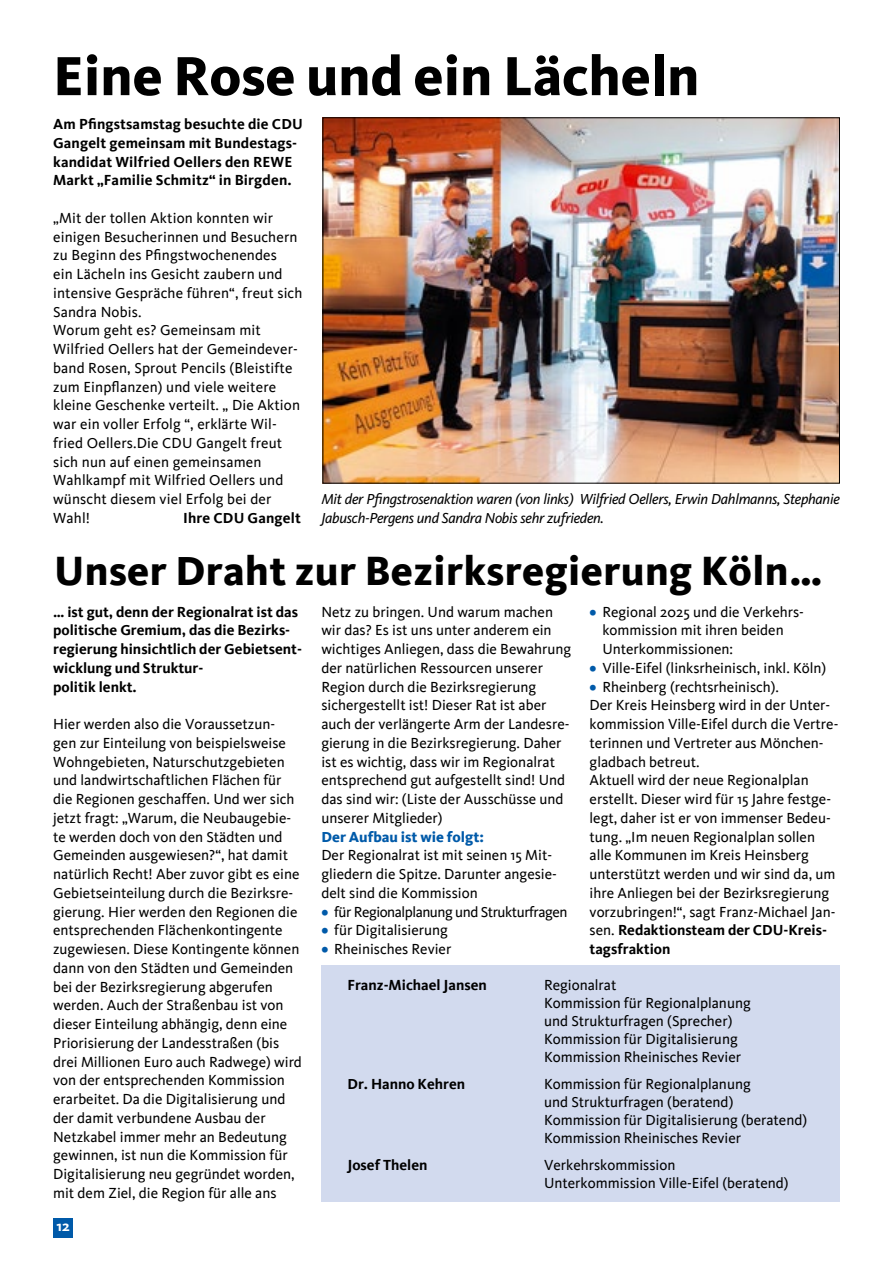
<style>
.page{position:relative;width:893px;height:1263px;background:#fff}
.page>*{position:absolute;margin:0;border:0;box-sizing:border-box;transform-origin:0 0}
.t1{font:800 57px "Kievit";color:#000}
.t2{font:800 42px "Kievit";letter-spacing:.01em;color:#000}
.t3{font:15px/18.8px "Kievit";color:#000}
.t4{font:700 15px/18.8px "Kievit";letter-spacing:.01em;color:#000}
.t5{font:italic 15px/18.8px "Kievit OT";letter-spacing:-.02em;color:#000}
.t6{font:15px "Kievit";letter-spacing:-.03em;color:#000}
.t7{font:800 15px "Kievit";color:#005aa9}
.t8{font:700 15px "Kievit";color:#fff}
.s1{font-weight:800;color:#005aa9}
.s2{font-weight:700}
.s3{font-weight:400}
</style>
<div class="page">
<div style="left:53px;top:1218px;width:20px;height:19px;background:#005aa9"></div>
<img style="left:324px;top:119px;width:514px;height:362px">
<div style="left:322px;top:965px;width:518px;height:236px;background:#d2daee"></div>
<h1 class="t1" style="left:53px;top:42px;width:648px">Eine Rose und ein Lächeln</h1>
<p class="t4" style="left:53px;top:115px;width:251px">Am Pfingstsamstag besuchte die CDU Gangelt gemeinsam mit Bundestags&shy;kandidat Wilfried Oellers den REWE Markt „Familie Schmitz“ in Birgden.</p>
<p class="t3" style="left:53px;top:209px;width:251px">„Mit der tollen Aktion konnten wir einigen Besucherinnen und Besuchern zu Beginn des Pfingstwochenendes<br>ein Lächeln ins Gesicht zaubern und intensive Gespräche führen“, freut sich<br>Sandra Nobis.<br>Worum geht es? Gemeinsam mit<br>Wilfried Oellers hat der Gemeindever&shy;band Rosen, Sprout Pencils (Bleistifte zum Einpflanzen) und viele weitere kleine Geschenke verteilt. „ Die Aktion war ein voller Erfolg “, erklärte Wil&shy;fried Oellers.Die CDU Gangelt freut sich nun auf einen gemeinsamen<br>Wahlkampf mit Wilfried Oellers und wünscht diesem viel Erfolg bei der<br>Wahl!</p>
<p class="t4" style="left:183px;top:508px;width:119px">I hre CDU Gangelt</p>
<p class="t5" style="left:321px;top:490px;width:520px">Mit der Pfingstrosenaktion waren (von links) Wilfried Oellers, Erwin Dahlmanns, Stephanie<br>Jabusch-Pergens und Sandra Nobis sehr zufrieden.</p>
<h2 class="t2" style="left:54px;top:546px;width:770px">Unser Draht zur Bezirksregierung Köln…</h2>
<p class="t4" style="left:53px;top:602px;width:250px">… ist gut, denn der Regionalrat ist das politische Gremium, das die Bezirks&shy;regierung hinsichtlich der Gebietsent&shy;wicklung und Struktur-<br>politik lenkt.</p>
<p class="t3" style="left:53px;top:715px;width:250px">H ier werden also die Voraussetzun&shy;gen zur Einteilung von beispielsweise Wohngebieten, Naturschutzgebieten und landwirtschaftlichen Flächen für die Regionen geschaffen. U nd wer sich jetzt fragt: „Warum, die Neubaugebie&shy;te werden doch von den Städten und Gemeinden ausgewiesen?“, hat damit natürlich Recht! Aber zuvor gibt es eine Gebietseinteilung durch die Bezirksre&shy;gierung. H ier werden den Regionen die entsprechenden Flächenkontingente zugewiesen. Diese Kontingente können dann von den Städten und Gemeinden bei der Bezirksregierung abgerufen werden. Auch der Straßenbau ist von dieser Einteilung abhängig, denn eine Priorisierung der Landesstraßen (bis drei Millionen Euro auch Radwege) wird von der entsprechenden Kommission erarbeitet. Da die Digitalisierung und der damit verbundene Ausbau der Netzkabel immer mehr an Bedeutung gewinnen, ist nun die Kommission für Digitalisierung neu gegründet worden, mit dem Ziel, die Region für alle ans</p>
<p class="t8" style="left:56px;top:1217px;width:15px">12</p>
<p class="t3" style="left:321px;top:602px;width:251px">Netz zu bringen. U nd warum machen wir das? Es ist uns unter anderem ein wichtiges Anliegen, dass die Bewahrung der natürlichen Ressourcen unserer Region durch die Bezirksregierung sichergestellt ist! Dieser Rat ist aber auch der verlängerte Arm der Landesre&shy;gierung in die Bezirksregierung. Daher ist es wichtig, dass wir im Regionalrat entsprechend gut aufgestellt sind! U nd das sind wir: (Liste der Ausschüsse und unserer Mitglieder)</p>
<p class="t7" style="left:321px;top:828px;width:164px">Der Aufbau ist wie folgt:</p>
<p class="t3" style="left:321px;top:846px;width:237px">Der Regionalrat ist mit seinen 15 Mit&shy;gliedern die Spitze. Darunter angesie&shy;delt sind die Kommission</p>
<p class="t6" style="left:321px;top:903px;width:248px"><span class="s1">•</span> für Regionalplanung und Strukturfragen</p>
<p class="t3" style="left:321px;top:921px;width:128px"><span class="s1">•</span> für Digitalisierung</p>
<p class="t3" style="left:321px;top:940px;width:131px"><span class="s1">•</span> Rheinisches Revier</p>
<p class="t3" style="left:590px;top:602px;width:216px"><span class="s1">•</span> Regional 2025 und die Verkehrs-</p>
<p class="t3" style="left:602px;top:621px;width:183px">kommission mit ihren beiden</p>
<p class="t3" style="left:590px;top:640px;width:145px">U nterkommissionen:</p>
<p class="t3" style="left:590px;top:659px;width:238px"><span class="s1">•</span> Ville-Eifel (linksrheinisch, inkl. Köln)</p>
<p class="t3" style="left:590px;top:677px;width:250px"><span class="s1">•</span> Rheinberg (rechtsrheinisch).<br>Der Kreis Heinsberg wird in der U nter&shy;kommission Ville-Eifel durch die Vertre&shy;terinnen und Vertreter aus Mönchen&shy;gladbach betreut.<br>Aktuell wird der neue Regionalplan erstellt. Dieser wird für 15 Jahre festge&shy;legt, daher ist er von immenser Bedeu&shy;tung. „Im neuen Regionalplan sollen alle Kommunen im Kreis Heinsberg unterstützt werden und wir sind da, um ihre Anliegen bei der Bezirksregierung vorzubringen!“, sagt Franz-Michael Jan&shy;sen. <span class="s2">Redaktionsteam der CDU -Kreis&shy;tagsfraktion</span></p>
<p class="t4" style="left:347px;top:975px;width:175px">Franz-Michael Jansen <span class="s3">R</span></p>
<p class="t3" style="left:544px;top:976px;width:208px;line-height:18px;text-indent:9px">egionalrat<br>Kommission für Regionalplanung und Strukturfragen (Sprecher)<br>Kommission für Digitalisierung<br>Kommission Rheinisches Revier</p>
<p class="t4" style="left:347px;top:1074px;width:119px">Dr. Hanno Kehren</p>
<p class="t3" style="left:544px;top:1075px;width:265px;line-height:18px">Kommission für Regionalplanung<br>und Strukturfragen (beratend)<br>Kommission für Digitalisierung (beratend)<br>Kommission Rheinisches Revier</p>
<p class="t4" style="left:347px;top:1155px;width:82px">Josef Thelen</p>
<p class="t3" style="left:544px;top:1156px;width:246px;line-height:18px">Verkehrskommission<br>U nterkommission Ville-Eifel (beratend)</p>
</div>
